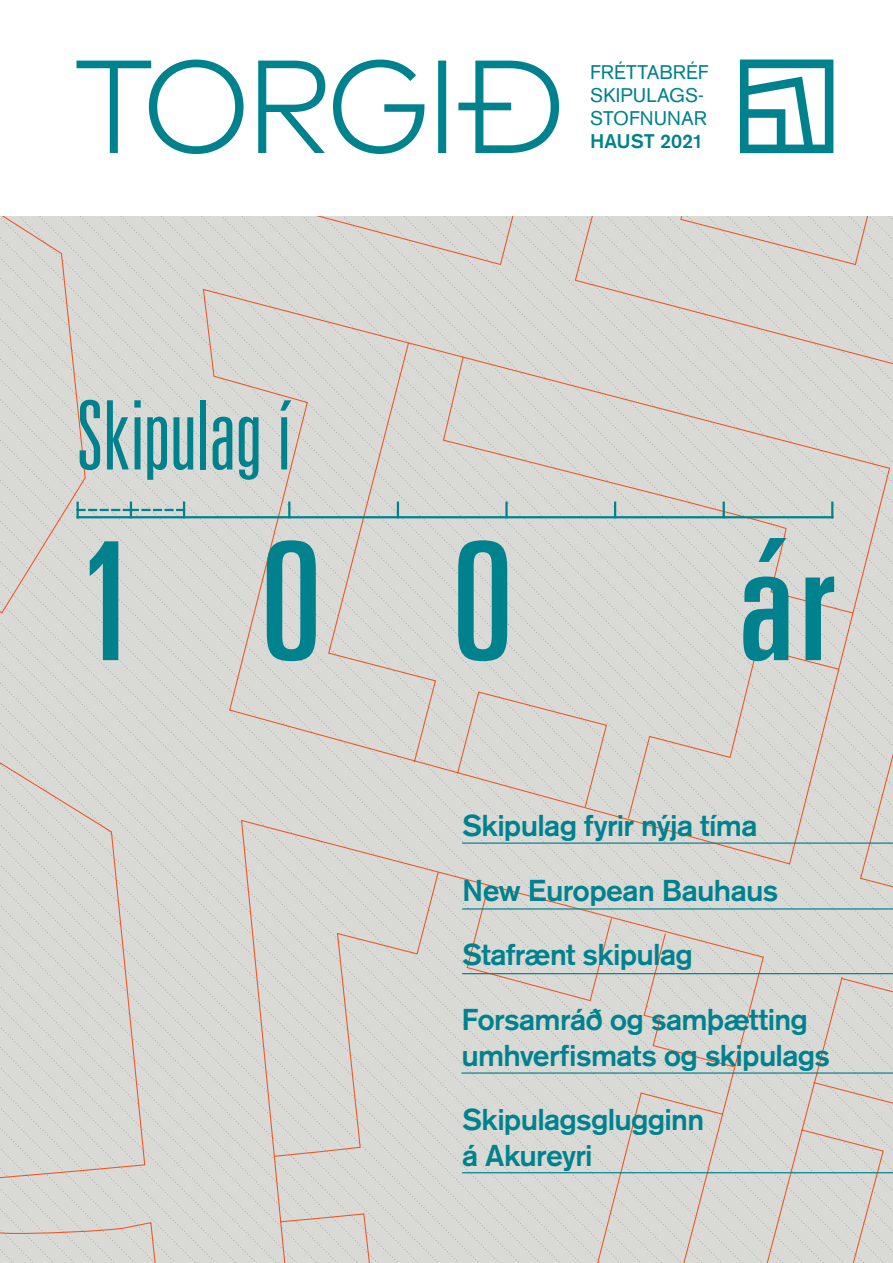
<style>
.page{position:relative;width:893px;height:1263px;background:#fff}
.page>*{position:absolute;margin:0;border:0;box-sizing:border-box;transform-origin:0 0}
.t1{font:ultra-condensed 164.55px "Univers LT Std";color:#00828e}
.t2{font:300 ultra-condensed 95.85px "Univers LT Std";letter-spacing:-.005em;color:#00828e}
.t3{font:500 30px/64.7px "Akzidenz Grotesk BE";letter-spacing:-.025em;color:#00828e}
.t4{font:19.65px/23.2px "Akzidenz Grotesk BE";color:#00828e}
.t5{font:500 19.65px "Akzidenz Grotesk BE";letter-spacing:-.005em;color:#00828e}
</style>
<div class="page">
<div style="left:0;top:217px;width:893px;height:1046px;background:#d9d9d6"></div>
<hr style="left:462px;top:842px;width:431px;height:2px;background:#00828e">
<hr style="left:462px;top:908px;width:431px;height:1px;background:#00828e">
<hr style="left:462px;top:973px;width:431px;height:1px;background:#00828e">
<hr style="left:461px;top:1072px;width:432px;height:2px;background:#00828e">
<hr style="left:462px;top:1172px;width:431px;height:1px;background:#00828e">
<hr style="left:77px;top:516px;width:756px;height:2px;background:#00828e">
<svg style="left:288px;top:501px;width:2px;height:15px"></svg>
<hr style="left:505px;top:501px;width:3px;height:17px;background:#00828e">
<svg style="left:397px;top:501px;width:2px;height:15px"></svg>
<svg style="left:614px;top:501px;width:2px;height:15px"></svg>
<svg style="left:831px;top:501px;width:2px;height:15px"></svg>
<svg style="left:723px;top:501px;width:2px;height:15px"></svg>
<svg style="left:77px;top:501px;width:108px;height:16px;background:#aac5c5"></svg>
<svg style="left:740px;top:60px;width:93px;height:93px"></svg>
<svg style="left:77px;top:60px;width:482px;height:94px"></svg>
<h2 class="t2" style="left:77px;top:386px;width:216px">Skipulag í</h2>
<p class="t4" style="left:590px;top:60px;width:120px">FRÉTTABRÉF<br>SKIPULAGS-<br>STOFNUNAR</p>
<p class="t5" style="left:590px;top:129px;width:115px">HAUST 2021</p>
<h1 class="t1" style="left:77px;top:508px;width:438px">100</h1>
<h1 class="t1" style="left:739px;top:508px;width:96px">ár</h1>
<p class="t3" style="left:462px;top:793px;width:297px">Skipulag fyrir nýja tíma</p>
<p class="t3" style="left:462px;top:858px;width:318px">New European Bauhaus<br>Stafrænt skipulag</p>
<p class="t3" style="left:461px;top:1002px;width:370px;line-height:35.8px">Forsamráð og samþætting umhverfismats og skipulags</p>
<p class="t3" style="left:462px;top:1101px;width:244px;line-height:36px">Skipulagsglugginn á Akureyri</p>
</div>
